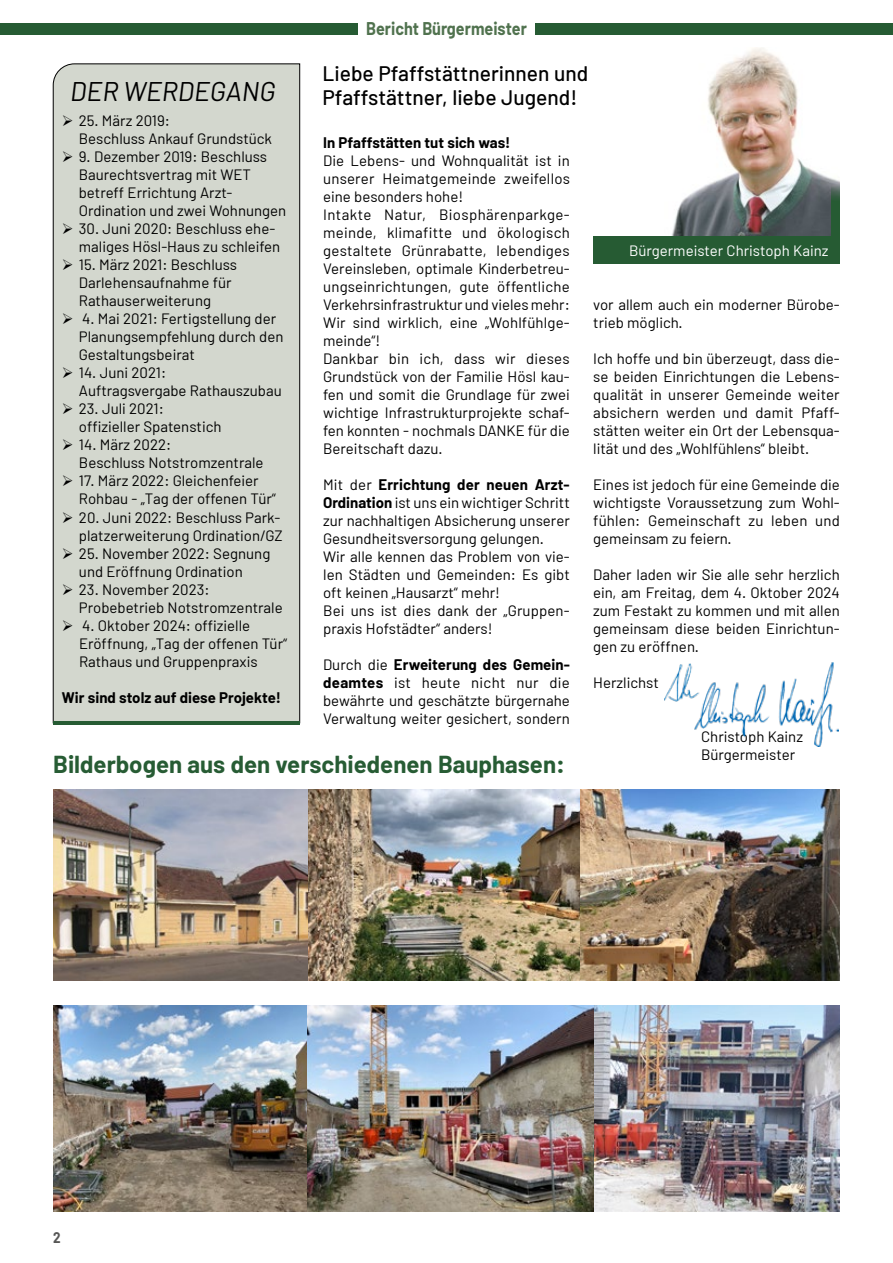
<style>
.page{position:relative;width:893px;height:1263px;background:#fff}
.page>*{position:absolute;margin:0;border:0;box-sizing:border-box;transform-origin:0 0}
.t1{font:italic 27px "Barlow";color:#000}
.t2{font:700 24px "Barlow";color:#275c34}
.t3{font:500 21px/24px "Barlow";color:#000}
.t4{font:700 18px "Barlow";color:#50724e;scale:.9 1}
.t5{font:15px/18px "Barlow";color:#000}
.t6{font:700 15px "Barlow";color:#000}
.t7{font:15px "Barlow";color:#fff}
.t8{font:700 15px "Barlow";color:#575756;scale:.9 1}
.s1{font-weight:700}
</style>
<div class="page">
<div style="left:535px;top:24px;width:358px;height:11px;background:#265b33"></div>
<div style="left:0;top:24px;width:358px;height:11px;background:#265b33"></div>
<img style="left:671px;top:48px;width:169px;height:188px">
<div style="left:53px;top:64px;width:247px;height:657px;background:#d3d7ce"></div>
<div style="left:593px;top:236px;width:247px;height:28px;background:#265b33"></div>
<div style="left:831px;top:185px;width:9px;height:79px;background:#265b33"></div>
<hr style="left:53px;top:721px;width:247px;height:4px;background:#265b33">
<img style="left:53px;top:789px;width:787px;height:192px">
<img style="left:593px;top:1005px;width:247px;height:207px">
<img style="left:53px;top:1005px;width:540px;height:207px">
<img style="left:664px;top:662px;width:175px;height:85px">
<svg style="left:63px;top:115px;width:9px;height:11px"></svg>
<svg style="left:63px;top:151px;width:9px;height:11px"></svg>
<svg style="left:63px;top:223px;width:9px;height:11px"></svg>
<svg style="left:63px;top:259px;width:10px;height:11px"></svg>
<svg style="left:63px;top:313px;width:10px;height:11px"></svg>
<svg style="left:63px;top:367px;width:10px;height:11px"></svg>
<svg style="left:63px;top:403px;width:10px;height:11px"></svg>
<svg style="left:63px;top:439px;width:10px;height:11px"></svg>
<svg style="left:63px;top:475px;width:10px;height:11px"></svg>
<svg style="left:63px;top:511px;width:10px;height:11px"></svg>
<svg style="left:63px;top:547px;width:10px;height:11px"></svg>
<svg style="left:63px;top:583px;width:10px;height:11px"></svg>
<svg style="left:63px;top:619px;width:10px;height:11px"></svg>
<h1 class="t1" style="left:70px;top:74px;width:206px">DER WERDEGANG</h1>
<p class="t5" style="left:79px;top:112px;width:195px">25. März 2019:<br>Beschluss Ankauf Grundstück</p>
<p class="t5" style="left:79px;top:148px;width:209px">9. Dezember 2019: Beschluss<br>Baurechtsvertrag mit WET betreff Errichtung Arzt-<br>Ordination und zwei Wohnungen</p>
<p class="t5" style="left:79px;top:220px;width:203px">30. Juni 2020: Beschluss ehe&shy;maliges Hösl-Haus zu schleifen</p>
<p class="t5" style="left:79px;top:256px;width:160px">15. März 2021: Beschluss<br>Darlehensaufnahme für<br>Rathauserweiterung</p>
<p class="t5" style="left:79px;top:310px;width:206px">4. Mai 2021: Fertigstellung der<br>Planungsempfehlung durch den<br>Gestaltungsbeirat</p>
<p class="t5" style="left:79px;top:364px;width:204px">14. Juni 2021:<br>Auftragsvergabe Rathauszubau</p>
<p class="t5" style="left:79px;top:400px;width:144px">23. Juli 2021: offizieller Spatenstich</p>
<p class="t5" style="left:79px;top:436px;width:186px">14. März 2022:<br>Beschluss Notstromzentrale</p>
<p class="t5" style="left:79px;top:472px;width:199px">17. März 2022: Gleichenfeier<br>Rohbau - „Tag der offenen Tür“</p>
<p class="t5" style="left:79px;top:508px;width:205px">20. Juni 2022: Beschluss Park&shy;platzerweiterung Ordination/GZ</p>
<p class="t5" style="left:79px;top:544px;width:193px">25. November 2022: Segnung und Eröffnung Ordination</p>
<p class="t5" style="left:79px;top:580px;width:205px">23. November 2023:<br>Probebetrieb Notstromzentrale</p>
<p class="t5" style="left:79px;top:616px;width:210px">4. Oktober 2024: offizielle<br>Eröffnung, „Tag der offenen Tür“<br>Rathaus und Gruppenpraxis</p>
<p class="t6" style="left:62px;top:688px;width:221px">Wir sind stolz auf diese Projekte!</p>
<p class="t4" style="left:366px;top:17px;width:180px">Bericht Bürgermeister</p>
<h3 class="t3" style="left:322px;top:61px;width:267px">Liebe Pfaffstättnerinnen und<br>Pfaffstättner, liebe Jugend!</h3>
<p class="t6" style="left:323px;top:133px;width:189px">In Pfaffstätten tut sich was!</p>
<p class="t5" style="left:323px;top:151px;width:248px">Die Lebens- und Wohnqualität ist in unserer Heimatgemeinde zweifellos eine besonders hohe!<br>Intakte Natur, Biosphärenparkge&shy;meinde, klimafitte und ökologisch gestaltete Grünrabatte, lebendiges Vereinsleben, optimale Kinderbetreu&shy;ungseinrichtungen, gute öffentliche Verkehrsinfrastruktur und vieles mehr:<br>Wir sind wirklich, eine „Wohlfühlge&shy;meinde“!<br>Dankbar bin ich, dass wir dieses Grundstück von der Familie Hösl kau&shy;fen und somit die Grundlage für zwei wichtige Infrastrukturprojekte schaf&shy;fen konnten - nochmals DANKE für die Bereitschaft dazu.</p>
<p class="t5" style="left:323px;top:475px;width:248px">Mit der <span class="s1">Errichtung der neuen Arzt-Ordination</span> ist uns ein wichtiger Schritt zur nachhaltigen Absicherung unserer Gesundheitsversorgung gelungen.<br>Wir alle kennen das Problem von vie&shy;len Städten und Gemeinden: Es gibt oft keinen „Hausarzt“ mehr!<br>Bei uns ist dies dank der „Gruppen&shy;praxis Hofstädter“ anders!</p>
<p class="t5" style="left:323px;top:655px;width:248px;text-align:justify">Durch die <span class="s1">Erweiterung des Gemein&shy;deamtes</span> ist heute nicht nur die bewährte und geschätzte bürgernahe Verwaltung weiter gesichert, sondern</p>
<p class="t7" style="left:629px;top:241px;width:201px">Bürgermeister Christoph Kainz</p>
<p class="t5" style="left:593px;top:295px;width:248px">vor allem auch ein moderner Bürobe&shy;trieb möglich.</p>
<p class="t5" style="left:593px;top:349px;width:248px;text-align:justify">Ich hoffe und bin überzeugt, dass die&shy;se beiden Einrichtungen die Lebens&shy;qualität in unserer Gemeinde weiter absichern werden und damit Pfaff&shy;stätten weiter ein Ort der Lebensqua&shy;lität und des „Wohlfühlens“ bleibt.</p>
<p class="t5" style="left:593px;top:475px;width:248px;text-align:justify">Eines ist jedoch für eine Gemeinde die wichtigste Voraussetzung zum Wohl&shy;fühlen: Gemeinschaft zu leben und gemeinsam zu feiern.</p>
<p class="t5" style="left:593px;top:565px;width:248px;text-align:justify">Daher laden wir Sie alle sehr herzlich ein, am Freitag, dem 4. Oktober 2024 zum Festakt zu kommen und mit allen gemeinsam diese beiden Einrichtun&shy;gen zu eröffnen.</p>
<p class="t5" style="left:593px;top:673px;width:67px">Herzlichst</p>
<h2 class="t2" style="left:53px;top:749px;width:513px">Bilderbogen aus den verschiedenen Bauphasen:</h2>
<p class="t5" style="left:701px;top:727px;width:103px">Christoph Kainz<br>Bürgermeister</p>
<p class="t8" style="left:53px;top:1228px;width:10px">2</p>
</div>
